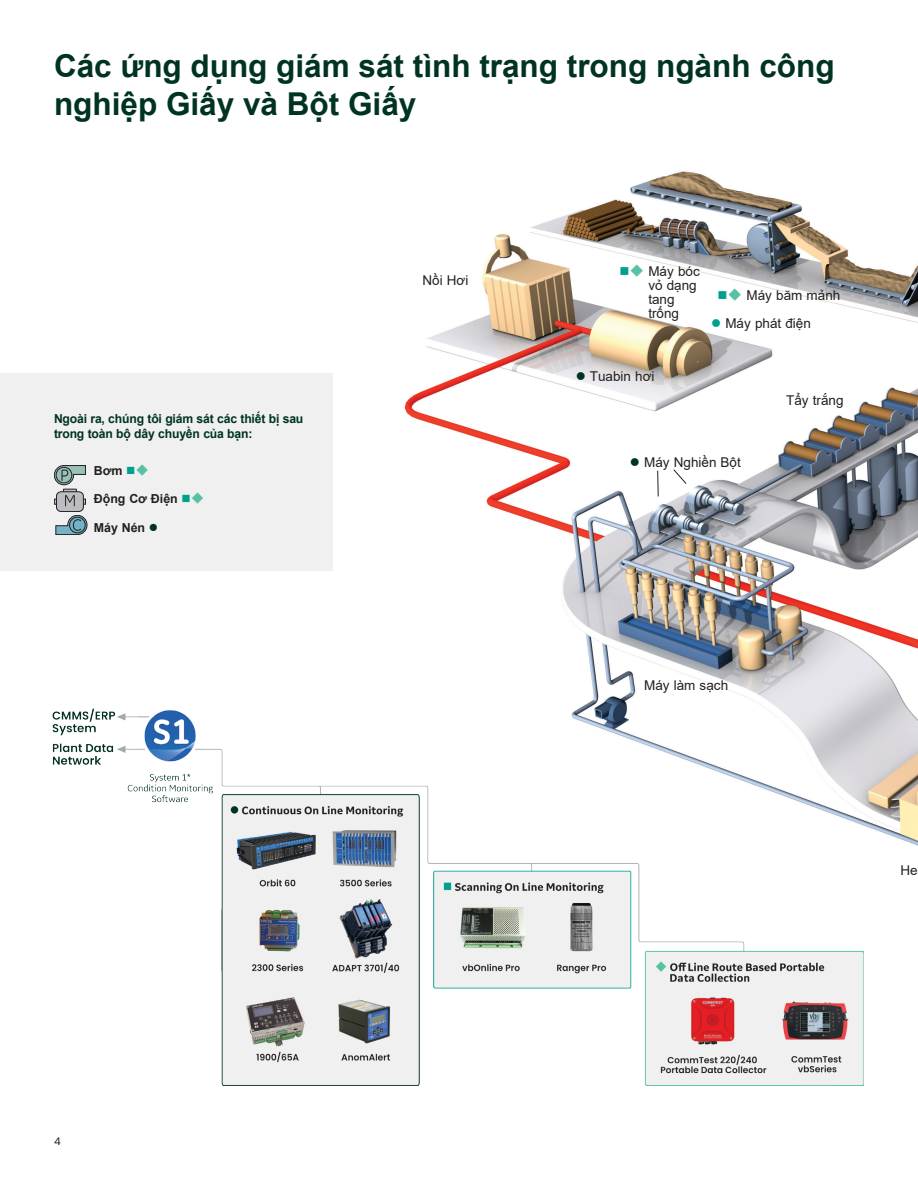
<style>
.page{position:relative;width:918px;height:1188px;background:#fff}
.page>*{position:absolute;margin:0;border:0;box-sizing:border-box;transform-origin:0 0}
._21pt-subhead{font:700 31.5px/37.8px "Arial";color:#003323}
.t1{font:13.5px/14.1px "Arial";color:#231f20}
.t2{font:700 12.45px/14.9px "Arial";letter-spacing:-.015em;color:#003323}
.t3{font:700 12.45px "Arial";color:#231f20}
.t4{font:10.5px "Poppins";color:#231f20}
.s1{color:#00a08f}
.s2{color:#59c1a3}
.s3{color:#003323}
</style>
<div class="page">
<img style="left:236px;top:171px;width:682px;height:915px">
<div style="left:0;top:373px;width:333px;height:198px;background:#f0f0f1"></div>
<svg style="left:657px;top:470px;width:2px;height:27px"></svg>
<svg style="left:673px;top:469px;width:14px;height:16px"></svg>
<img style="left:52px;top:705px;width:811px;height:380px">
<svg style="left:54px;top:465px;width:32px;height:20px"></svg>
<svg style="left:56px;top:515px;width:31px;height:20px"></svg>
<div style="left:63px;top:489px;width:14px;height:7px;border:1px solid #231f20"></div>
<div style="left:54px;top:499px;width:32px;height:6px;border:1px solid #231f20"></div>
<div style="left:56px;top:492px;width:27px;height:20px;background:#bcbdc0;border-radius:5px"></div>
<div style="left:56px;top:491px;width:28px;height:21px;border:1px solid #231f20;border-radius:5px"></div>
<svg style="left:65px;top:495px;width:10px;height:11px"></svg>
<p class="_21pt-subhead" style="left:54px;top:47px;width:782px">Các ứng dụng giám sát tình trạng trong ngành công nghiệp Giấy và Bột Giấy</p>
<p class="t2" style="left:54px;top:411px;width:251px">Ngoài ra, chúng tôi giám sát các thiết bị sau trong toàn bộ dây chuyền của bạn:</p>
<p class="t3" style="left:94px;top:462px;width:57px">Bơm <span class="s1">■</span><span class="s2">◆</span></p>
<p class="t3" style="left:94px;top:490px;width:112px">Động Cơ Điện <span class="s1">■</span><span class="s2">◆</span></p>
<p class="t3" style="left:94px;top:519px;width:66px">Máy Nén <span class="s3">●</span></p>
<p class="t1" style="left:423px;top:273px;width:47px">Nồi Hơi</p>
<p class="t1" style="left:648px;top:264px;width:53px;text-indent:-29px"><span class="s1">■</span><span class="s2">◆</span> Máy bóc vỏ dạng tang trống</p>
<p class="t1" style="left:718px;top:288px;width:124px"><span class="s1">■</span><span class="s2">◆</span> Máy băm mảnh</p>
<p class="t1" style="left:711px;top:316px;width:101px"><span class="s1">●</span> Máy phát điện</p>
<p class="t1" style="left:576px;top:369px;width:80px"><span class="s3">●</span> Tuabin hơi</p>
<p class="t1" style="left:786px;top:393px;width:59px">Tẩy trắng</p>
<p class="t1" style="left:630px;top:455px;width:113px"><span class="s3">●</span> Máy Nghiền Bột</p>
<p class="t1" style="left:644px;top:678px;width:86px">Máy làm sạch</p>
<p class="t1" style="left:900px;top:863px;width:19px">He</p>
<p class="t4" style="left:54px;top:1135px;width:8px">4</p>
</div>
